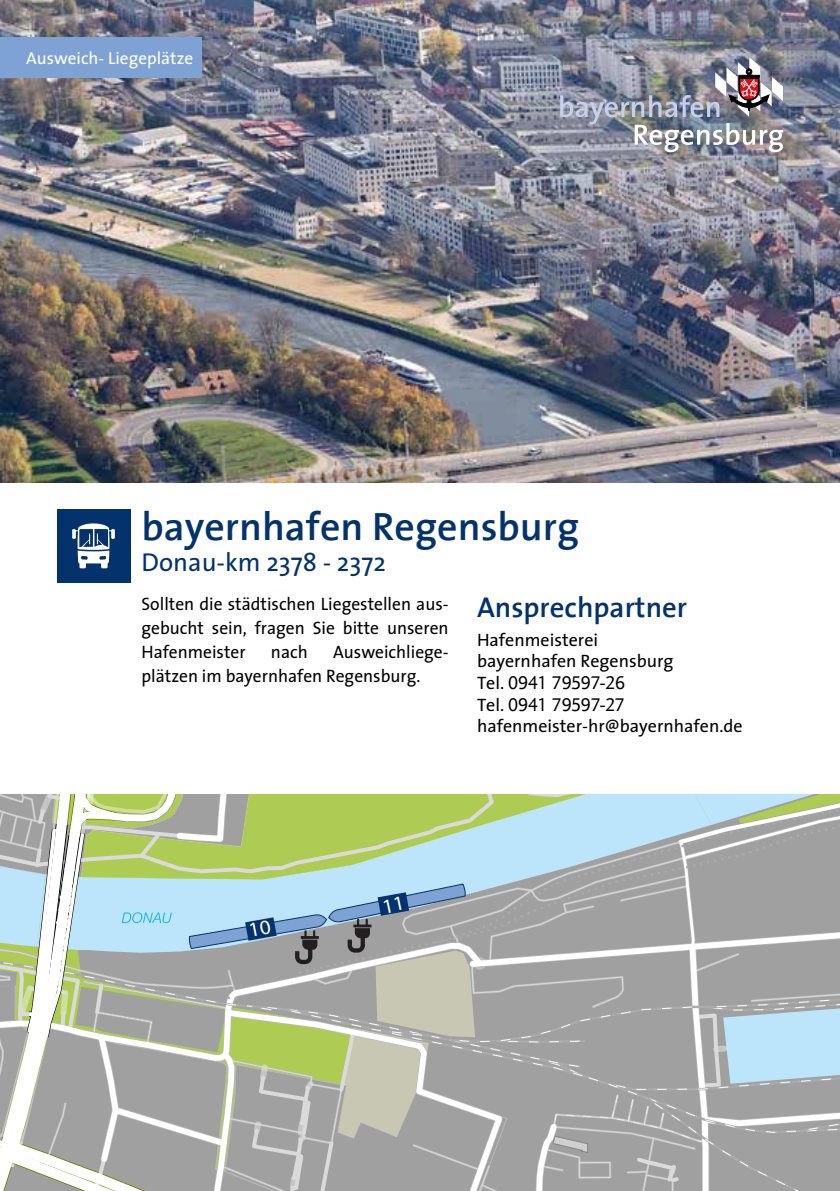
<style>
.page{position:relative;width:840px;height:1191px;background:#fff}
.page>*{position:absolute;margin:0;border:0;box-sizing:border-box;transform-origin:0 0}
.t1{font:600 40px "The Sans";color:#03326c}
.t2{font:600 28.8px "The Sans";color:#03326c}
.t3{font:26px "The Sans";color:#03326c}
.t4{font:18px/24px "The Sans";color:#000}
.t5{font:18px/21.6px "Expert Sans";letter-spacing:-.025em;color:#000}
.t6{font:17.2px "The Sans";color:#fff}
.s1{font-family:"The Sans"}
</style>
<div class="page">
<img style="left:0;top:0;width:839px;height:482px">
<img style="left:559px;top:57px;width:223px;height:95px">
<div style="left:57px;top:509px;width:73px;height:74px;background:#03326c"></div>
<svg style="left:72px;top:523px;width:43px;height:45px"></svg>
<div style="left:0;top:37px;width:201px;height:41px;background:#7fa2d5"></div>
<svg style="left:0;top:794px;width:840px;height:397px;background:#afb8af"></svg>
<p class="t6" style="left:26px;top:44px;width:168px">Ausweich- Liegeplätze</p>
<h1 class="t1" style="left:141px;top:492px;width:439px">bayernhafen Regensburg</h1>
<h3 class="t3" style="left:141px;top:540px;width:246px">Donau-km 2378 - 2372</h3>
<p class="t4" style="left:141px;top:591px;width:308px;text-align:justify">Sollten die städtischen Liegestellen aus&shy;gebucht sein, fragen Sie bitte unseren Hafenmeister</p>
<h2 class="t2" style="left:476px;top:582px;width:211px">Ansprechpartner</h2>
<p class="t4" style="left:476px;top:628px;width:198px;line-height:21.6px">Hafenmeisterei bayernhafen Regensburg</p>
<p class="t5" style="left:476px;top:671px;width:149px"><span class="s1">Tel.</span> 0941 79597-26<br><span class="s1">Tel.</span> 0941 79597-27</p>
<p class="t4" style="left:476px;top:713px;width:267px">hafenmeister-hr@bayernhafen.de</p>
<p class="t4" style="left:141px;top:639px;width:307px;text-indent:191px">Ausweichliege&shy;plätzen im bayernhafen Regensburg.</p>
<p class="t4" style="left:271px;top:639px;width:38px">nach</p>
</div>
